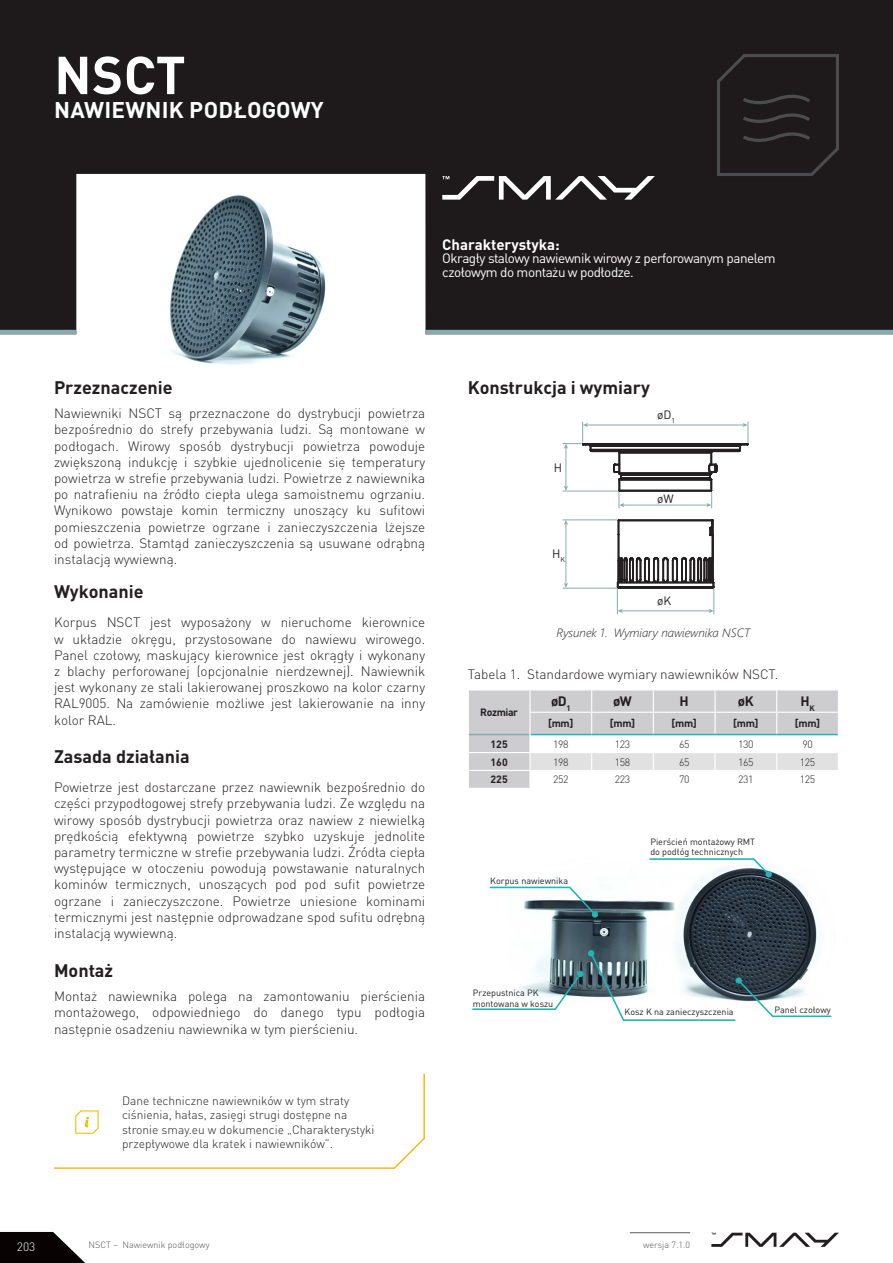
<style>
.page{position:relative;width:893px;height:1263px;background:#fff}
.page>*{position:absolute;margin:0;border:0;box-sizing:border-box;transform-origin:0 0}
._1_-_Produkt_-_symbo{font:700 52.5px "DIN Pro";color:#fff}
._2_-_opis_produktu{font:700 22.5px "DIN Pro";letter-spacing:.01em;color:#fff}
._6_-_H1_-_czarny_12{font:700 18px "DIN Pro";color:#231f20}
._10_-_txt{font:700 18px "DIN Pro";color:#231f20}
._3_-_nag_przeznaczen{font:700 15px "DIN Pro";color:#fff}
._10_-_txt-2{font:300 13.5px/16.2px "DIN Pro";color:#231f20;text-align:justify}
._4_-_txt_9_biały{font:13.5px/13.5px "DIN Pro";letter-spacing:-.035em;color:#fff}
.naglowek_bold_czarny{font:700 13.5px "DIN Pro";color:#231f20}
._12_-_txt_informacja{font:300 12px/14.4px "DIN Pro";color:#231f20}
.t1{font:italic 300 12px "Segoe UI";color:#231f20}
.t2{font:12px "DIN Pro";color:#231f20}
.t3{font:300 12px "DIN Pro";color:#fff}
.tresc_light_czarny_s{font:300 10.5px "DIN Pro";letter-spacing:-.035em;color:#231f20}
.naglowek_bold_czarny-2{font:700 10.5px "DIN Pro";letter-spacing:-.035em;color:#231f20}
.tresc_bold_czarny_sr{font:700 10.5px "DIN Pro";color:#231f20}
.t4{font:9px/10.8px "DIN Pro";color:#231f20}
.t5{font:300 9px "DIN Pro";color:#515251}
</style>
<div class="page">
<svg style="left:0;top:1232px;width:85px;height:31px"></svg>
<hr style="left:630px;top:1232px;width:60px;height:1px;background:#6c6d70">
<svg style="left:711px;top:1233px;width:128px;height:14px"></svg>
<div style="left:0;top:0;width:893px;height:334px;background:#1e1a1b"></div>
<img style="left:103px;top:193px;width:296px;height:172px">
<svg style="left:54px;top:1073px;width:371px;height:96px"></svg>
<div style="left:618px;top:534px;width:1px;height:49px;border:1px solid #231f20"></div>
<div style="left:585px;top:443px;width:163px;height:2px;border:1px solid #231f20"></div>
<div style="left:585px;top:444px;width:163px;height:1px;border:1px solid #231f20"></div>
<div style="left:592px;top:451px;width:147px;height:1px;border:1px solid #231f20"></div>
<div style="left:618px;top:520px;width:94px;height:1px;border:1px solid #231f20"></div>
<svg style="left:618px;top:519px;width:1px;height:16px"></svg>
<div style="left:712px;top:520px;width:1px;height:41px;border:1px solid #231f20"></div>
<hr style="left:619px;top:491px;width:92px;height:1px;background:#231f20">
<div style="left:619px;top:490px;width:92px;height:1px;border:1px solid #231f20"></div>
<div style="left:590px;top:445px;width:150px;height:2px;border:1px solid #231f20"></div>
<div style="left:590px;top:449px;width:150px;height:1px;border:1px solid #231f20"></div>
<hr style="left:619px;top:453px;width:92px;height:1px;background:#231f20">
<div style="left:619px;top:452px;width:92px;height:1px;border:1px solid #231f20"></div>
<hr style="left:619px;top:480px;width:90px;height:1px;background:#231f20">
<div style="left:619px;top:479px;width:90px;height:1px;border:1px solid #231f20"></div>
<div style="left:619px;top:473px;width:92px;height:1px;border:1px solid #231f20"></div>
<div style="left:620px;top:477px;width:88px;height:2px;border:1px solid #231f20"></div>
<hr style="left:621px;top:475px;width:89px;height:1px;background:#231f20">
<div style="left:620px;top:474px;width:90px;height:1px;border:1px solid #231f20"></div>
<svg style="left:708px;top:519px;width:6px;height:17px"></svg>
<hr style="left:586px;top:425px;width:158px;height:1px;background:#88aaaf">
<svg style="left:738px;top:422px;width:11px;height:30px"></svg>
<hr style="left:563px;top:491px;width:55px;height:1px;background:#88aaaf">
<hr style="left:566px;top:447px;width:1px;height:40px;background:#88aaaf">
<svg style="left:563px;top:422px;width:30px;height:30px"></svg>
<svg style="left:564px;top:486px;width:4px;height:5px"></svg>
<hr style="left:623px;top:505px;width:85px;height:1px;background:#88aaaf">
<svg style="left:613px;top:450px;width:11px;height:58px"></svg>
<svg style="left:706px;top:450px;width:13px;height:58px"></svg>
<svg style="left:616px;top:556px;width:99px;height:58px"></svg>
<hr style="left:563px;top:520px;width:54px;height:1px;background:#88aaaf">
<hr style="left:563px;top:588px;width:54px;height:1px;background:#88aaaf">
<hr style="left:566px;top:523px;width:1px;height:61px;background:#88aaaf">
<svg style="left:564px;top:520px;width:4px;height:5px"></svg>
<svg style="left:564px;top:583px;width:4px;height:5px"></svg>
<svg style="left:468px;top:690px;width:370px;height:98px"></svg>
<img style="left:550px;top:868px;width:271px;height:82px">
<svg style="left:648px;top:858px;width:123px;height:18px"></svg>
<div style="left:765px;top:871px;width:7px;height:6px;background:#21b5b4;border-radius:50%"></div>
<svg style="left:489px;top:886px;width:109px;height:31px"></svg>
<svg style="left:472px;top:950px;width:360px;height:71px"></svg>
<div style="left:736px;top:977px;width:6px;height:7px;background:#21b5b4;border-radius:50%"></div>
<svg style="left:717px;top:54px;width:122px;height:122px;background:#242021"></svg>
<svg style="left:442px;top:176px;width:213px;height:24px"></svg>
<hr style="left:425px;top:330px;width:468px;height:4px;background:#89a9ae">
<hr style="left:0;top:330px;width:76px;height:4px;background:#89a9ae">
<p class="_1_-_Produkt_-_symbo" style="left:54px;top:39px;width:133px">NSCT</p>
<p class="_2_-_opis_produktu" style="left:54px;top:95px;width:271px">NAWIEWNIK PODŁOGOWY</p>
<p class="_3_-_nag_przeznaczen" style="left:442px;top:234px;width:119px">Charakterystyka:</p>
<p class="_4_-_txt_9_biały" style="left:442px;top:251px;width:335px">Okragły stalowy nawiewnik wirowy z perforowanym panelem czołowym do montażu w podłodze.</p>
<p class="_6_-_H1_-_czarny_12" style="left:54px;top:375px;width:120px">Przeznaczenie</p>
<p class="_10_-_txt-2" style="left:54px;top:405px;width:373px">Nawiewniki NSCT są przeznaczone do dystrybucji powietrza bezpośrednio do strefy przebywania ludzi. Są montowane w podłogach. Wirowy sposób dystrybucji powietrza powoduje zwiększoną indukcję i szybkie ujednolicenie się temperatury powietrza w strefie przebywania ludzi. Powietrze z nawiewnika po natrafieniu na źródło ciepła ulega samoistnemu ogrzaniu.<br>Wynikowo powstaje komin termiczny unoszący ku sufitowi pomieszczenia powietrze ogrzane i zanieczyszczenia lżejsze od powietrza. Stamtąd zanieczyszczenia są usuwane odrąbną instalacją wywiewną.</p>
<p class="_10_-_txt" style="left:54px;top:580px;width:91px">Wykonanie</p>
<p class="_10_-_txt-2" style="left:54px;top:614px;width:373px">Korpus NSCT jest wyposażony w nieruchome kierownice w układzie okręgu, przystosowane do nawiewu wirowego.<br>Panel czołowy, maskujący kierownice jest okrągły i wykonany z blachy perforowanej (opcjonalnie nierdzewnej). Nawiewnik jest wykonany ze stali lakierowanej proszkowo na kolor czarny RAL9005. Na zamówienie możliwe jest lakierowanie na inny kolor RAL.</p>
<p class="_6_-_H1_-_czarny_12" style="left:54px;top:744px;width:137px">Zasada działania</p>
<p class="_10_-_txt-2" style="left:54px;top:779px;width:373px">Powietrze jest dostarczane przez nawiewnik bezpośrednio do części przypodłogowej strefy przebywania ludzi. Ze względu na wirowy sposób dystrybucji powietrza oraz nawiew z niewielką prędkością efektywną powietrze szybko uzyskuje jednolite parametry termiczne w strefie przebywania ludzi. Źródła ciepła występujące w otoczeniu powodują powstawanie naturalnych kominów termicznych, unoszących pod pod sufit powietrze ogrzane i zanieczyszczone. Powietrze uniesione kominami termicznymi jest następnie odprowadzane spod sufitu odrębną instalacją wywiewną.</p>
<p class="_6_-_H1_-_czarny_12" style="left:54px;top:958px;width:61px">Montaż</p>
<p class="_10_-_txt-2" style="left:54px;top:988px;width:373px">Montaż nawiewnika polega na zamontowaniu pierścienia montażowego, odpowiedniego do danego typu podłogia następnie osadzeniu nawiewnika w tym pierścieniu.</p>
<p class="_12_-_txt_informacja" style="left:122px;top:1093px;width:254px">Dane techniczne nawiewników w tym straty ciśnienia, hałas, zasięgi strugi dostępne na stronie smay.eu w dokumencie „Charakterystyki przepływowe dla kratek i nawiewników”.</p>
<p class="_6_-_H1_-_czarny_12" style="left:468px;top:375px;width:184px">Konstrukcja i wymiary</p>
<p class="t2" style="left:657px;top:407px;width:20px">øD<sub>1</sub></p>
<p class="t2" style="left:554px;top:459px;width:10px">H</p>
<p class="t2" style="left:657px;top:491px;width:18px">øW</p>
<p class="t2" style="left:552px;top:545px;width:14px">H<sub>K</sub></p>
<p class="t2" style="left:657px;top:593px;width:16px">øK</p>
<p class="t1" style="left:556px;top:623px;width:196px">Rysunek 1. Wymiary nawiewnika NSCT</p>
<p class="_10_-_txt-2" style="left:468px;top:665px;width:312px">Tabela 1. Standardowe wymiary nawiewników NSCT.</p>
<p class="naglowek_bold_czarny-2" style="left:480px;top:705px;width:39px">Rozmiar</p>
<p class="naglowek_bold_czarny" style="left:551px;top:692px;width:21px">øD<sub>1</sub></p>
<p class="naglowek_bold_czarny" style="left:613px;top:692px;width:20px">øW</p>
<p class="naglowek_bold_czarny" style="left:680px;top:692px;width:11px">H</p>
<p class="naglowek_bold_czarny" style="left:738px;top:692px;width:17px">øK</p>
<p class="naglowek_bold_czarny" style="left:801px;top:692px;width:15px">H<sub>K</sub></p>
<p class="naglowek_bold_czarny-2" style="left:548px;top:716px;width:27px">[mm]</p>
<p class="naglowek_bold_czarny-2" style="left:610px;top:716px;width:27px">[mm]</p>
<p class="naglowek_bold_czarny-2" style="left:672px;top:716px;width:27px">[mm]</p>
<p class="naglowek_bold_czarny-2" style="left:733px;top:716px;width:27px">[mm]</p>
<p class="naglowek_bold_czarny-2" style="left:795px;top:716px;width:27px">[mm]</p>
<p class="tresc_bold_czarny_sr" style="left:491px;top:737px;width:19px">125</p>
<p class="tresc_light_czarny_s" style="left:553px;top:737px;width:17px">198</p>
<p class="tresc_light_czarny_s" style="left:615px;top:737px;width:17px">123</p>
<p class="tresc_light_czarny_s" style="left:679px;top:737px;width:12px">65</p>
<p class="tresc_light_czarny_s" style="left:738px;top:737px;width:17px">130</p>
<p class="tresc_light_czarny_s" style="left:802px;top:737px;width:12px">90</p>
<p class="tresc_bold_czarny_sr" style="left:491px;top:755px;width:19px">160</p>
<p class="tresc_light_czarny_s" style="left:553px;top:755px;width:17px">198</p>
<p class="tresc_light_czarny_s" style="left:615px;top:755px;width:17px">158</p>
<p class="tresc_light_czarny_s" style="left:679px;top:755px;width:12px">65</p>
<p class="tresc_light_czarny_s" style="left:738px;top:755px;width:17px">165</p>
<p class="tresc_light_czarny_s" style="left:800px;top:755px;width:17px">125</p>
<p class="tresc_bold_czarny_sr" style="left:491px;top:772px;width:19px">225</p>
<p class="tresc_light_czarny_s" style="left:553px;top:772px;width:17px">252</p>
<p class="tresc_light_czarny_s" style="left:615px;top:772px;width:17px">223</p>
<p class="tresc_light_czarny_s" style="left:679px;top:772px;width:12px">70</p>
<p class="tresc_light_czarny_s" style="left:738px;top:772px;width:17px">231</p>
<p class="tresc_light_czarny_s" style="left:800px;top:772px;width:17px">125</p>
<p class="t4" style="left:490px;top:874px;width:79px">Korpus nawiewnika</p>
<p class="t4" style="left:473px;top:987px;width:82px">Przepustnica PK montowana w koszu</p>
<p class="t4" style="left:650px;top:835px;width:106px">Pierścień montażowy RMT do podłóg technicznych</p>
<p class="t4" style="left:625px;top:1006px;width:111px">Kosz K na zanieczyszczenia</p>
<p class="t4" style="left:774px;top:1003px;width:58px">Panel czołowy</p>
<p class="t3" style="left:17px;top:1238px;width:20px">203</p>
<p class="t5" style="left:89px;top:1239px;width:122px">NSCT – Nawiewnik podłogowy</p>
<p class="t5" style="left:643px;top:1239px;width:48px">wersja 7.1.0</p>
</div>
